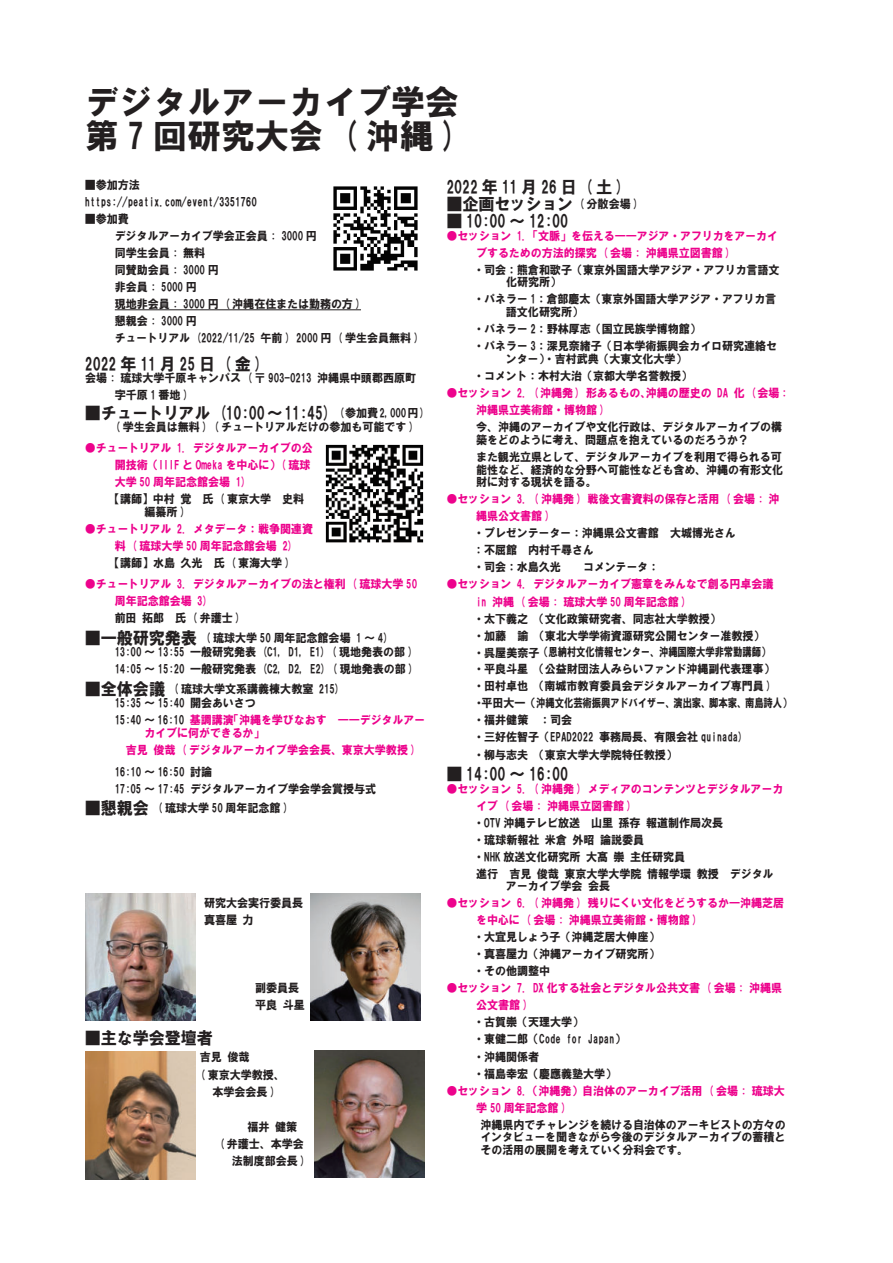
<style>
.page{position:relative;width:893px;height:1263px;background:#fff}
.page>*{position:absolute;margin:0;border:0;box-sizing:border-box;transform-origin:0 0}
.t1{font:34.05px/34px "HG Soei Kakugothic UB";color:#231f20}
.t2{font:16.95px "HG Soei Kakugothic UB";letter-spacing:-.015em;color:#231f20;scale:.95 1}
.t3{font:16.95px "HG Soei Kakugothic UB";letter-spacing:.105em;color:#231f20;scale:.95 1}
.t4{font:11.7px/17px "HG Soei Kakugothic UB";letter-spacing:-.01em;color:#231f20;scale:.95 1}
.t5{font:11.7px/17px "HG Soei Kakugothic UB";letter-spacing:-.015em;color:#ed028c;scale:.95 1}
.s1{font-size:11.7px}
.s2{font-size:16.95px}
.s3{color:#231f20}
</style>
<div class="page">
<img style="left:310px;top:893px;width:111px;height:127px">
<img style="left:85px;top:893px;width:111px;height:127px">
<hr style="left:115px;top:309px;width:246px;height:1px;background:#231f20">
<img style="left:333px;top:186px;width:85px;height:85px">
<img style="left:85px;top:1051px;width:111px;height:128px">
<img style="left:315px;top:1051px;width:110px;height:127px">
<img style="left:325px;top:444px;width:99px;height:99px">
<h1 class="t1" style="left:85px;top:85px;width:376px">デジタルアーカイブ学会第 7 回研究大会 ( 沖縄 )</h1>
<p class="t4" style="left:85px;top:176px;width:182px">■参加方法https://peatix.com/event/3351760</p>
<p class="t4" style="left:115px;top:210px;width:322px;text-indent:-30px">■参加費<br>デジタルアーカイブ学会正会員 : 3000 円<br>同学生会員 : 無料<br>同賛助会員 : 3000 円<br>非会員 : 5000 円<br>現地非会員 : 3000 円 ( 沖縄在住または勤務の方 )<br>懇親会 : 3000 円<br>チュートリアル (2022/11/25 午前 ) 2000 円 ( 学生会員無料 )</p>
<h2 class="t3" style="left:85px;top:355px;width:189px">2022年11月25日 (金)</h2>
<p class="t4" style="left:115px;top:369px;width:319px;text-indent:-30px">会場 : 琉球大学千原キャンパス ( 〒 903-0213 沖縄県中頭郡西原町字千原 1 番地 )</p>
<h2 class="t2" style="left:85px;top:404px;width:360px">■チュートリアル (10:00～ 11:45) <span class="s1">(参加費 2,000円 )</span></h2>
<p class="t4" style="left:115px;top:418px;width:317px">( 学生会員は無料 ) ( チュートリアルだけの参加も可能です )</p>
<p class="t5" style="left:115px;top:440px;width:210px;text-indent:-30px">●チュートリアル 1. デジタルアーカイブの公開技術（IIIF と Omeka を中心に）( 琉球大学 50 周年記念館会場 1)</p>
<p class="t4" style="left:145px;top:493px;width:170px;line-height:12.8px;text-indent:-35px">【講師】中村 覚　氏 ( 東京大学　史料編纂所 )</p>
<p class="t5" style="left:115px;top:520px;width:210px;text-indent:-30px">●チュートリアル 2. メタデータ：戦争関連資料 ( 琉球大学 50 周年記念館会場 2)</p>
<p class="t4" style="left:109px;top:554px;width:192px">【講師】水島 久光　氏 ( 東海大学 )</p>
<p class="t5" style="left:115px;top:576px;width:320px;text-indent:-30px">●チュートリアル 3. デジタルアーカイブの法と権利 ( 琉球大学 50周年記念館会場 3)</p>
<p class="t4" style="left:115px;top:610px;width:135px">前田 拓郎　氏 ( 弁護士 )</p>
<p class="t4" style="left:115px;top:631px;width:316px;line-height:14.4px;text-indent:-30px"><span class="s2">■一般研究発表</span> ( 琉球大学 50 周年記念館会場 1 ～ 4)<br>13:00 ～ 13:55 一般研究発表 (C1, D1, E1) ( 現地発表の部 )</p>
<p class="t4" style="left:115px;top:661px;width:317px">14:05 ～ 15:20 一般研究発表 (C2, D2, E2) ( 現地発表の部 )</p>
<p class="t4" style="left:115px;top:682px;width:239px;line-height:14.4px;text-indent:-30px"><span class="s2">■全体会議</span> ( 琉球大学文系講義棟大教室 215)<br>15:35 ～ 15:40 開会あいさつ</p>
<p class="t5" style="left:144px;top:714px;width:297px;line-height:12.8px;text-indent:-30px"><span class="s3">15:40 ～ 16:10</span> 基調講演「沖縄を学びなおす　——デジタルアーカイブに何ができるか」</p>
<p class="t5" style="left:126px;top:741px;width:307px">吉見 俊哉 ( デジタルアーカイブ学会会長、東京大学教授 )</p>
<p class="t4" style="left:115px;top:763px;width:277px">16:10 ～ 16:50 討論<br>17:05 ～ 17:45 デジタルアーカイブ学会学会賞授与式</p>
<p class="t4" style="left:85px;top:799px;width:216px"><span class="s2">■懇親会</span> ( 琉球大学 50 周年記念館 )</p>
<p class="t4" style="left:204px;top:895px;width:106px">研究大会実行委員長真喜屋 力　　　　</p>
<p class="t4" style="left:255px;top:980px;width:54px">副委員長平良 斗星</p>
<h2 class="t2" style="left:85px;top:1029px;width:136px">■主な学会登壇者</h2>
<p class="t4" style="left:200px;top:1049px;width:54px">吉見 俊哉</p>
<p class="t4" style="left:200px;top:1066px;width:91px">( 東京大学教授、</p>
<p class="t4" style="left:213px;top:1083px;width:68px">本学会会長 )</p>
<p class="t4" style="left:247px;top:1118px;width:65px">福井 健策　</p>
<p class="t4" style="left:219px;top:1135px;width:91px">( 弁護士、本学会</p>
<p class="t4" style="left:232px;top:1152px;width:80px">法制度部会長 )</p>
<h2 class="t3" style="left:446px;top:179px;width:189px">2022年11月26日 (土)</h2>
<h2 class="t2" style="left:446px;top:196px;width:204px">■企画セッション <span class="s1">( 分散会場 )</span></h2>
<h2 class="t2" style="left:446px;top:213px;width:130px">■ 10:00 ～ 12:00</h2>
<p class="t5" style="left:476px;top:227px;width:319px;text-indent:-30px">●セッション 1. 「文脈」を伝える——アジア・アフリカをアーカイブするための方法的探究 ( 会場 : 沖縄県立図書館 )</p>
<p class="t4" style="left:506px;top:263px;width:290px;line-height:12.8px;text-indent:-33px">・司会：熊倉和歌子（東京外国語大学アジア・アフリカ言語文化研究所）</p>
<p class="t4" style="left:506px;top:293px;width:286px;line-height:12.8px;text-indent:-33px">・パネラー 1：倉部慶太（東京外国語大学アジア・アフリカ言語文化研究所）</p>
<p class="t4" style="left:473px;top:321px;width:321px">・パネラー 2：野林厚志（国立民族学博物館）<br>・パネラー 3：深見奈緒子（日本学術振興会カイロ研究連絡セ</p>
<p class="t4" style="left:473px;top:350px;width:232px;text-indent:33px">ンター）・吉村武典（大東文化大学）・コメント：木村大治（京都大学名誉教授）</p>
<p class="t5" style="left:476px;top:384px;width:329px;text-indent:-30px">●セッション 2. ( 沖縄発 ) 形あるもの、沖縄の歴史の DA 化 ( 会場 :沖縄県立美術館・博物館 )</p>
<p class="t4" style="left:476px;top:420px;width:324px;line-height:12.8px">今、沖縄のアーカイブや文化行政は、デジタルアーカイブの構築をどのように考え、問題点を抱えているのだろうか？</p>
<p class="t4" style="left:476px;top:450px;width:325px;line-height:12.8px;text-align:justify">また観光立県として、デジタルアーカイブを利用で得られる可能性など、経済的な分野へ可能性なども含め、沖縄の有形文化財に対する現状を語る。</p>
<p class="t5" style="left:476px;top:491px;width:321px;text-indent:-30px">●セッション 3. ( 沖縄発 ) 戦後文書資料の保存と活用 ( 会場 : 沖縄県公文書館 )</p>
<p class="t4" style="left:473px;top:525px;width:278px">・プレゼンテーター：沖縄県公文書館　大城博光さん：不屈館　内村千尋さん<br>・司会：水島久光　　コメンテータ：</p>
<p class="t5" style="left:476px;top:576px;width:315px;text-indent:-30px">●セッション 4. デジタルアーカイブ憲章をみんなで創る円卓会議in 沖縄 ( 会場 : 琉球大学 50 周年記念館 )</p>
<p class="t4" style="left:473px;top:610px;width:336px">・太下義之　（文化政策研究者、同志社大学教授）<br>・加藤　諭　（東北大学学術資源研究公開センター准教授）<br>・呉屋美奈子（恩納村文化情報センター、沖縄国際大学非常勤講師）<br>・平良斗星　（公益財団法人みらいファンド沖縄副代表理事）<br>・田村卓也　（南城市教育委員会デジタルアーカイブ専門員 )<br>・平田大一（沖縄文化芸術振興アドバイザー、演出家、脚本家、南島詩人）・福井健策　：司会<br>・三好佐智子（EPAD2022 事務局長、有限会社 quinada)<br>・柳与志夫　（東京大学大学院特任教授）</p>
<h2 class="t2" style="left:446px;top:765px;width:130px">■ 14:00 ～ 16:00</h2>
<p class="t5" style="left:476px;top:780px;width:325px;text-indent:-30px">●セッション 5. ( 沖縄発 ) メディアのコンテンツとデジタルアーカイブ ( 会場 : 沖縄県立図書館 )</p>
<p class="t4" style="left:473px;top:814px;width:318px">・OTV 沖縄テレビ放送　山里 孫存 報道制作局次長<br>・琉球新報社 米倉 外昭 論説委員<br>・NHK 放送文化研究所 大髙 崇 主任研究員<br>進行　吉見 俊哉 東京大学大学院 情報学環 教授　デジタル</p>
<p class="t4" style="left:506px;top:878px;width:111px">アーカイブ学会 会長</p>
<p class="t5" style="left:476px;top:895px;width:326px;text-indent:-30px">●セッション 6. ( 沖縄発 ) 残りにくい文化をどうするか—沖縄芝居を中心に ( 会場 : 沖縄県立美術館・博物館 )</p>
<p class="t4" style="left:473px;top:929px;width:197px;text-align:justify">・大宜見しょう子（沖縄芝居大伸座）・真喜屋力（沖縄アーカイブ研究所）・その他調整中</p>
<p class="t5" style="left:476px;top:980px;width:324px;text-indent:-30px">●セッション 7. DX 化する社会とデジタル公共文書 ( 会場 : 沖縄県公文書館 )</p>
<p class="t4" style="left:473px;top:1014px;width:162px">・古賀崇（天理大学）<br>・東健二郎（Code for Japan）・沖縄関係者<br>・福島幸宏（慶應義塾大学）</p>
<p class="t5" style="left:476px;top:1082px;width:326px;text-indent:-30px">●セッション 8. （沖縄発）自治体のアーカイブ活用 ( 会場 : 琉球大学 50 周年記念館 )</p>
<p class="t4" style="left:480px;top:1118px;width:323px;line-height:12.8px;text-align:justify">沖縄県内でチャレンジを続ける自治体のアーキビストの方々のインタビューを聞きながら今後のデジタルアーカイブの蓄積とその活用の展開を考えていく分科会です。</p>
</div>
